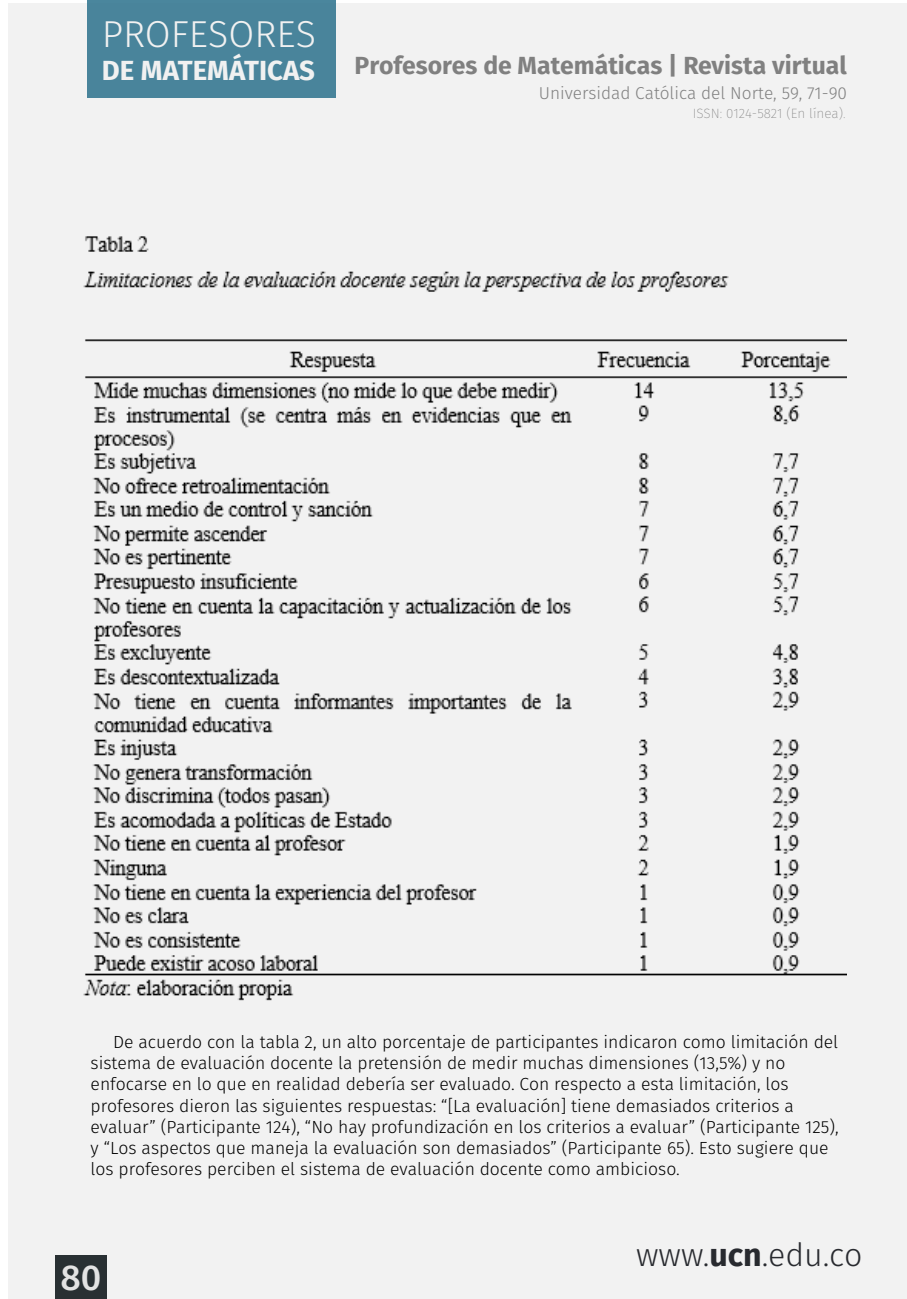
<style>
.page{position:relative;width:907px;height:1299px;background:#fff}
.page>*{position:absolute;margin:0;border:0;box-sizing:border-box;transform-origin:0 0}
.t1{font:300 37.57px "Fira Sans";color:#f1f1f1}
.t2{font:500 36px "Fira Sans";color:#e3e3e3}
.t3{font:300 32.18px "Fira Sans";color:#282a2f}
.t4{font:700 27.68px "Fira Sans";color:#f1f1f1}
.t5{font:700 24.75px "Fira Sans";color:#808080}
.t6{font:300 17.55px/21.2px "Fira Sans";color:#000}
.t7{font:300 17.32px "Fira Sans";color:#808080}
.t8{font:200 13.5px "Fira Sans";color:#808080}
.s1{font-weight:700}
</style>
<div class="page">
<div style="left:8px;top:3px;width:899px;height:1296px;background:#f2f2f2"></div>
<div style="left:55px;top:1255px;width:52px;height:44px;background:#293033"></div>
<div style="left:87px;top:0;width:249px;height:97px;background:#49849b"></div>
<img style="left:83px;top:236px;width:763px;height:765px">
<h1 class="t1" style="left:102px;top:7px;width:216px">PROFESORES</h1>
<h3 class="t4" style="left:102px;top:51px;width:215px">DE MATEMÁTICAS</h3>
<h3 class="t5" style="left:354px;top:48px;width:494px">Profesores de Matemáticas | Revista virtual</h3>
<p class="t7" style="left:539px;top:81px;width:310px">Universidad Católica del Norte, 59, 71-90</p>
<p class="t8" style="left:693px;top:103px;width:154px">ISSN: 0124-5821 (En línea).</p>
<p class="t6" style="left:91px;top:1031px;width:749px;text-indent:22px">De acuerdo con la tabla 2, un alto porcentaje de participantes indicaron como limitación del sistema de evaluación docente la pretensión de medir muchas dimensiones (13,5%) y no enfocarse en lo que en realidad debería ser evaluado. Con respecto a esta limitación, los profesores dieron las siguientes respuestas: “[La evaluación] tiene demasiados criterios a evaluar” (Participante 124), “No hay profundización en los criterios a evaluar” (Participante 125), y “Los aspectos que maneja la evaluación son demasiados” (Participante 65). Esto sugiere que los profesores perciben el sistema de evaluación docente como ambicioso.</p>
<h2 class="t2" style="left:61px;top:1252px;width:42px">80</h2>
<h3 class="t3" style="left:636px;top:1232px;width:228px">www.<span class="s1">ucn</span>.edu.co</h3>
</div>
